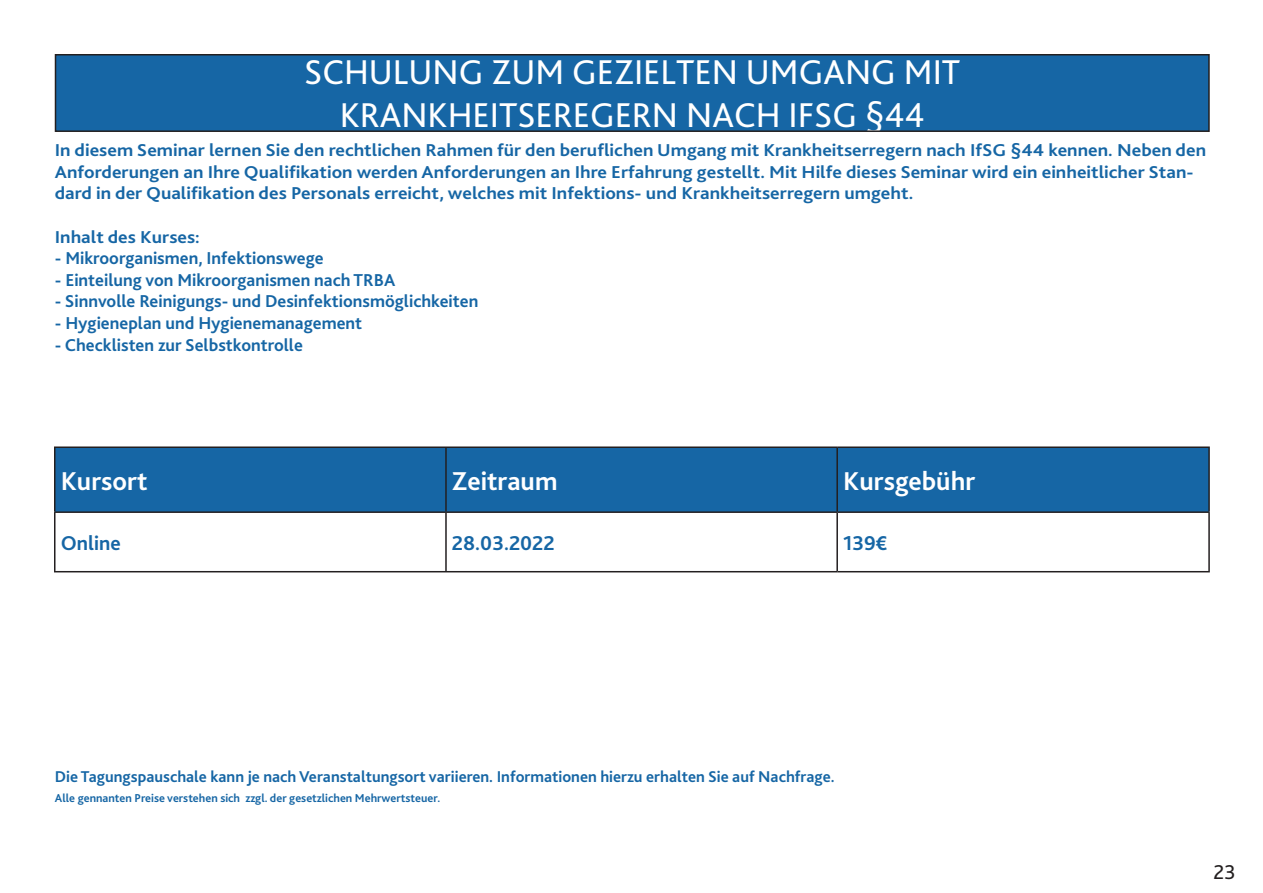
<style>
.page{position:relative;width:1263px;height:893px;background:#fff}
.page>*{position:absolute;margin:0;border:0;box-sizing:border-box;transform-origin:0 0}
.t1{font:36px "Bliss Pro";color:#fff}
.t2{font:700 27px "Bliss 2";color:#fff}
.t3{font:700 21px "Bliss 2";color:#1666a5}
.t4{font:21px "Bliss Pro";color:#231f20}
.t5{font:700 18px/21.6px "Bliss 2";color:#1666a5;scale:1.08 1}
.t6{font:700 18px "Bliss 2";color:#1666a5}
.t7{font:700 16.35px "Bliss 2";color:#1666a5}
.t8{font:700 12px "Bliss 2";color:#1666a5}
</style>
<div class="page">
<div style="left:56px;top:55px;width:1153px;height:76px;background:#1666a5"></div>
<div style="left:55px;top:54px;width:1155px;height:78px;border:2px solid #231f20"></div>
<div style="left:56px;top:448px;width:1152px;height:63px;background:#1666a5"></div>
<hr style="left:54px;top:446px;width:392px;height:2px;background:#231f20">
<hr style="left:54px;top:448px;width:2px;height:63px;background:#231f20">
<hr style="left:446px;top:446px;width:391px;height:2px;background:#231f20">
<hr style="left:445px;top:448px;width:2px;height:63px;background:#231f20">
<hr style="left:837px;top:446px;width:373px;height:2px;background:#231f20">
<hr style="left:836px;top:448px;width:2px;height:63px;background:#231f20">
<hr style="left:1208px;top:448px;width:2px;height:63px;background:#231f20">
<hr style="left:54px;top:511px;width:392px;height:2px;background:#231f20">
<hr style="left:54px;top:513px;width:2px;height:58px;background:#231f20">
<hr style="left:446px;top:511px;width:391px;height:2px;background:#231f20">
<hr style="left:445px;top:513px;width:2px;height:58px;background:#231f20">
<hr style="left:837px;top:511px;width:373px;height:2px;background:#231f20">
<hr style="left:836px;top:513px;width:2px;height:58px;background:#231f20">
<hr style="left:1208px;top:513px;width:2px;height:58px;background:#231f20">
<hr style="left:54px;top:571px;width:392px;height:1px;background:#231f20">
<hr style="left:446px;top:571px;width:391px;height:1px;background:#231f20">
<hr style="left:837px;top:571px;width:373px;height:1px;background:#231f20">
<p class="t1" style="left:304px;top:50px;width:657px">SCHULUNG ZUM GEZIELTEN UMGANG MIT</p>
<p class="t1" style="left:340px;top:93px;width:586px">KRANKHEITSEREGERN NACH IFSG §44</p>
<p class="t5" style="left:55px;top:139px;width:1067px">In diesem Seminar lernen Sie den rechtlichen Rahmen für den beruflichen Umgang mit Krankheitserregern nach IfSG §44 kennen. Neben den<br>Anforderungen an Ihre Qualifikation werden Anforderungen an Ihre Erfahrung gestellt. Mit Hilfe dieses Seminar wird ein einheitlicher Stan&shy;dard in der Qualifikation des Personals erreicht, welches mit Infektions- und Krankheitserregern umgeht.</p>
<p class="t5" style="left:55px;top:226px;width:136px">Inhalt des Kurses:</p>
<p class="t6" style="left:55px;top:247px;width:270px">- Mikroorganismen, Infektionswege</p>
<p class="t6" style="left:55px;top:269px;width:342px">- Einteilung von Mikroorganismen nach TRBA</p>
<p class="t6" style="left:55px;top:290px;width:425px">- Sinnvolle Reinigungs- und Desinfektionsmöglichkeiten</p>
<p class="t6" style="left:55px;top:312px;width:309px">- Hygieneplan und Hygienemanagement</p>
<p class="t6" style="left:55px;top:333px;width:250px">- Checklisten zur Selbstkontrolle</p>
<p class="t2" style="left:61px;top:464px;width:88px">Kursort</p>
<p class="t2" style="left:452px;top:464px;width:107px">Zeitraum</p>
<p class="t2" style="left:843px;top:464px;width:134px">Kursgebühr</p>
<p class="t3" style="left:61px;top:530px;width:62px">Online</p>
<p class="t3" style="left:452px;top:530px;width:104px">28.03.2022</p>
<p class="t3" style="left:843px;top:530px;width:46px">139€</p>
<p class="t7" style="left:55px;top:766px;width:781px">Die Tagungspauschale kann je nach Veranstaltungsort variieren. Informationen hierzu erhalten Sie auf Nachfrage.</p>
<p class="t8" style="left:55px;top:790px;width:387px">Alle gennanten Preise verstehen sich zzgl. der gesetzlichen Mehrwertsteuer.</p>
<p class="t4" style="left:1213px;top:859px;width:24px">23</p>
</div>
